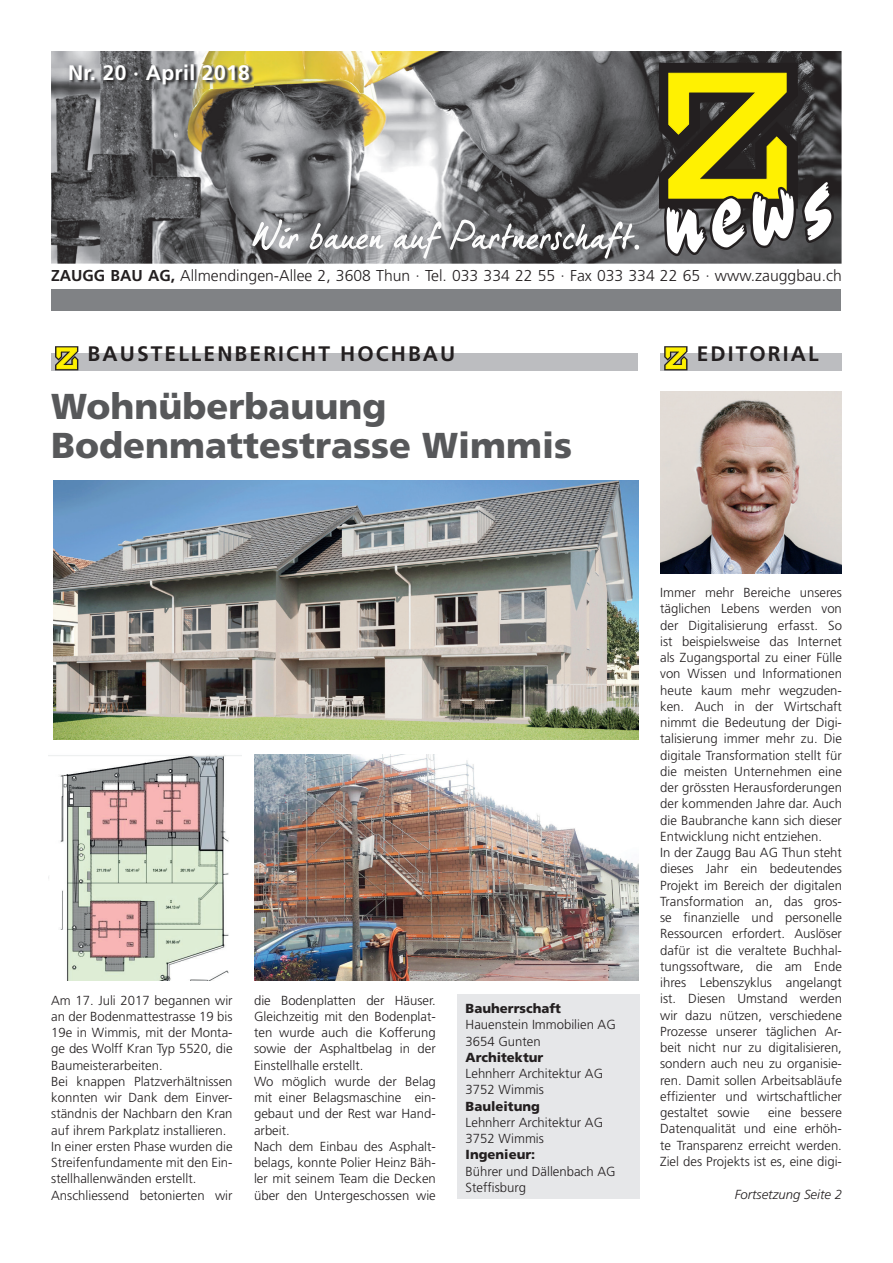
<style>
.page{position:relative;width:893px;height:1263px;background:#fff}
.page>*{position:absolute;margin:0;border:0;box-sizing:border-box;transform-origin:0 0}
.t1{font:101.85px "Reporter Two";color:#fff}
.t2{font:900 36px/39px "Frutiger";color:#57585a}
.t3{font:700 21px "Frutiger";letter-spacing:.1em;color:#231f20}
.t4{font:700 21px "Frutiger";letter-spacing:.02em;color:#fff}
.t5{font:300 15.75px "Frutiger";color:#231f20}
.t6{font:300 13.2px/16.2px "Frutiger";color:#231f20}
.t7{font:900 13.2px "Frutiger";color:#231f20}
.t8{font:italic 300 13.2px "Frutiger";color:#231f20}
.s1{font-weight:700}
</style>
<div class="page">
<img style="left:51px;top:51px;width:790px;height:213px">
<img style="left:70px;top:64px;width:184px;height:25px">
<div style="left:52px;top:289px;width:789px;height:21px;background:#808285"></div>
<svg style="left:659px;top:63px;width:176px;height:201px;background:#656029"></svg>
<svg style="left:252px;top:219px;width:387px;height:40px;background:#8a8b8d"></svg>
<div style="left:660px;top:353px;width:182px;height:17px;background:#bcbdc0"></div>
<svg style="left:664px;top:346px;width:23px;height:24px"></svg>
<img style="left:660px;top:391px;width:182px;height:182px">
<div style="left:51px;top:353px;width:587px;height:17px;background:#bcbdc0"></div>
<svg style="left:55px;top:346px;width:23px;height:24px"></svg>
<img style="left:255px;top:754px;width:383px;height:227px">
<img style="left:49px;top:755px;width:193px;height:226px">
<img style="left:54px;top:480px;width:585px;height:260px">
<div style="left:457px;top:994px;width:182px;height:204px;background:#e6e7e9"></div>
<h3 class="t4" style="left:68px;top:60px;width:183px">Nr. 20 · April 2018</h3>
<h1 class="t1" style="left:653px;top:156px;width:171px;rotate:-9deg">news</h1>
<p class="t5" style="left:51px;top:267px;width:792px"><span class="s1">ZAUGG BAU AG,</span> Allmendingen-Allee 2, 3608 Thun · Tel. 033 334 22 55 · Fax 033 334 22 65 · www.zauggbau.ch</p>
<h3 class="t3" style="left:88px;top:341px;width:369px">BAUSTELLENBERICHT HOCHBAU</h3>
<h3 class="t3" style="left:697px;top:341px;width:123px">EDITORIAL</h3>
<h2 class="t2" style="left:51px;top:387px;width:523px">Wohnüberbauung<br>Bodenmattestrasse Wimmis</h2>
<p class="t6" style="left:51px;top:992px;width:183px">Am 17. Juli 2017 begannen wir an der Bodenmattestrasse 19 bis<br>19e in Wimmis, mit der Monta&shy;ge des Wolff Kran Typ 5520, die<br>Baumeisterarbeiten.<br>Bei knappen Platzverhältnissen konnten wir Dank dem Einver&shy;ständnis der Nachbarn den Kran auf ihrem Parkplatz installieren.<br>In einer ersten Phase wurden die<br>Streifenfundamente mit den Ein&shy;stellhallenwänden erstellt.<br>Anschliessend betonierten wir</p>
<p class="t6" style="left:254px;top:992px;width:183px">die Bodenplatten der Häuser.<br>Gleichzeitig mit den Bodenplat&shy;ten wurde auch die Kofferung sowie der Asphaltbelag in der<br>Einstellhalle erstellt.<br>Wo möglich wurde der Belag mit einer Belagsmaschine ein&shy;gebaut und der Rest war Hand&shy;arbeit.<br>Nach dem Einbau des Asphalt&shy;belags, konnte Polier Heinz Bäh&shy;ler mit seinem Team die Decken über den Untergeschossen wie</p>
<p class="t7" style="left:466px;top:1000px;width:97px">Bauherrschaft</p>
<p class="t6" style="left:466px;top:1016px;width:152px">Hauenstein Immobilien AG<br>3654 Gunten</p>
<p class="t7" style="left:466px;top:1049px;width:79px">Architektur</p>
<p class="t6" style="left:466px;top:1065px;width:139px">Lehnherr Architektur AG<br>3752 Wimmis</p>
<p class="t7" style="left:466px;top:1098px;width:76px">Bauleitung</p>
<p class="t6" style="left:466px;top:1114px;width:139px">Lehnherr Architektur AG<br>3752 Wimmis</p>
<p class="t7" style="left:466px;top:1147px;width:71px">Ingenieur:</p>
<p class="t6" style="left:466px;top:1163px;width:152px">Bührer und Dällenbach AG<br>Steffisburg</p>
<p class="t6" style="left:660px;top:584px;width:183px">Immer mehr Bereiche unseres täglichen Lebens werden von der Digitalisierung erfasst. So ist beispielsweise das Internet als Zugangsportal zu einer Fülle von Wissen und Informationen heute kaum mehr wegzuden&shy;ken. Auch in der Wirtschaft nimmt die Bedeutung der Digi&shy;talisierung immer mehr zu. Die digitale Transformation stellt für die meisten Unternehmen eine der grössten Herausforderungen der kommenden Jahre dar. Auch die Baubranche kann sich dieser<br>Entwicklung nicht entziehen.<br>In der Zaugg Bau AG Thun steht dieses Jahr ein bedeutendes<br>Projekt im Bereich der digitalen<br>Transformation an, das gros&shy;se finanzielle und personelle<br>Ressourcen erfordert. Auslöser dafür ist die veraltete Buchhal&shy;tungssoftware, die am Ende ihres Lebenszyklus angelangt ist. Diesen Umstand werden wir dazu nützen, verschiedene<br>Prozesse unserer täglichen Ar&shy;beit nicht nur zu digitalisieren, sondern auch neu zu organisie&shy;ren. Damit sollen Arbeitsabläufe effizienter und wirtschaftlicher gestaltet sowie</p>
<p class="t6" style="left:660px;top:1104px;width:183px;text-align:justify;text-indent:108px">eine bessere Datenqualität und eine erhöh&shy;te Transparenz erreicht werden.<br>Ziel des Projekts ist es, eine digi-</p>
<p class="t8" style="left:735px;top:1187px;width:109px">Fortsetzung Seite 2</p>
</div>
